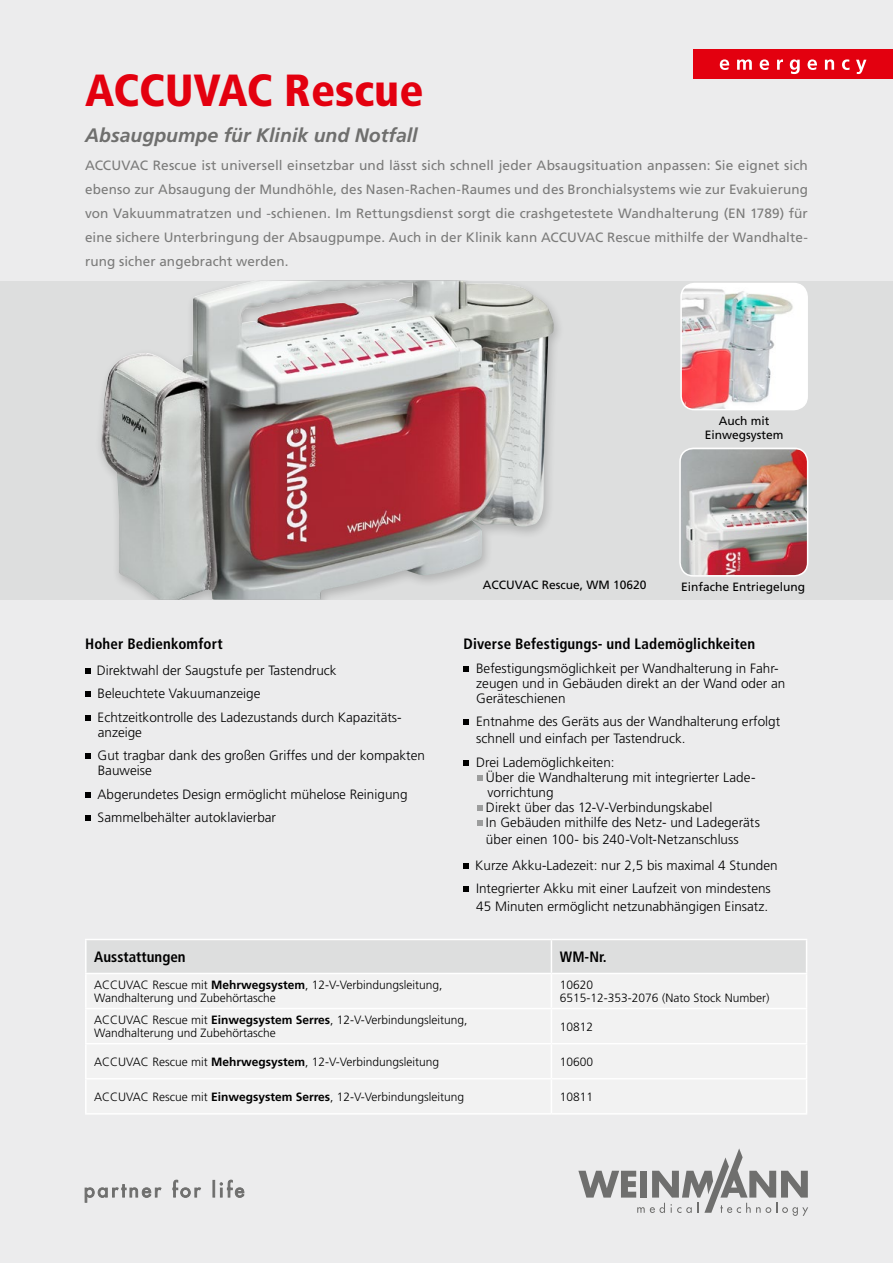
<style>
.page{position:relative;width:893px;height:1263px;background:#ececed}
.page>*{position:absolute;margin:0;border:0;box-sizing:border-box;transform-origin:0 0}
.t1{font:900 condensed 45px "Frutiger LT";color:#e3000f}
.t2{font:italic 700 19.5px "Frutiger LT";color:#6f6f6e}
.t3{font:700 condensed 15px "Frutiger LT";letter-spacing:.01em;color:#000}
.t4{font:300 13.5px/15px "Frutiger LT";color:#000}
.t5{font:13.5px/24px "Frutiger LT";letter-spacing:.005em;color:#7b7b7a;text-align:justify}
.t6{font:300 12px/13.5px "Frutiger LT";color:#000}
.t7{font:12px/14.4px "Frutiger LT";color:#000;text-align:center}
.s1{font-weight:700}
</style>
<div class="page">
<svg style="left:578px;top:1148px;width:230px;height:68px"></svg>
<svg style="left:85px;top:1180px;width:159px;height:22px"></svg>
<div style="left:0;top:281px;width:893px;height:319px;background:#dddede"></div>
<img style="left:101px;top:281px;width:453px;height:319px">
<img style="left:683px;top:285px;width:123px;height:125px">
<div style="left:680px;top:283px;width:128px;height:127px;border:2px solid #fff;border-radius:14px"></div>
<img style="left:682px;top:449px;width:126px;height:125px">
<div style="left:679px;top:448px;width:129px;height:129px;border:2px solid #fff;border-radius:14px"></div>
<svg style="left:85px;top:668px;width:5px;height:5px"></svg>
<svg style="left:85px;top:692px;width:5px;height:5px"></svg>
<svg style="left:85px;top:715px;width:5px;height:5px"></svg>
<svg style="left:85px;top:754px;width:5px;height:5px"></svg>
<svg style="left:85px;top:792px;width:5px;height:5px"></svg>
<svg style="left:85px;top:816px;width:5px;height:5px"></svg>
<svg style="left:463px;top:666px;width:6px;height:5px"></svg>
<svg style="left:463px;top:719px;width:6px;height:6px"></svg>
<svg style="left:463px;top:760px;width:6px;height:5px"></svg>
<svg style="left:477px;top:776px;width:5px;height:5px"></svg>
<svg style="left:477px;top:806px;width:5px;height:5px"></svg>
<svg style="left:477px;top:821px;width:5px;height:5px"></svg>
<svg style="left:463px;top:863px;width:6px;height:5px"></svg>
<svg style="left:463px;top:887px;width:6px;height:5px"></svg>
<div style="left:693px;top:49px;width:200px;height:30px;background:#e3000f"></div>
<svg style="left:720px;top:59px;width:9px;height:11px"></svg>
<svg style="left:737px;top:59px;width:15px;height:11px"></svg>
<svg style="left:760px;top:59px;width:9px;height:11px"></svg>
<svg style="left:777px;top:59px;width:6px;height:11px"></svg>
<svg style="left:790px;top:59px;width:10px;height:15px"></svg>
<svg style="left:807px;top:59px;width:10px;height:11px"></svg>
<svg style="left:825px;top:59px;width:9px;height:11px"></svg>
<svg style="left:842px;top:59px;width:8px;height:11px"></svg>
<svg style="left:856px;top:60px;width:10px;height:14px"></svg>
<div style="left:87px;top:941px;width:718px;height:31px;background:#dddede"></div>
<svg style="left:87px;top:974px;width:719px;height:106px"></svg>
<hr style="left:85px;top:939px;width:466px;height:1px;background:#fff">
<hr style="left:85px;top:940px;width:2px;height:33px;background:#fff">
<hr style="left:551px;top:939px;width:256px;height:1px;background:#fff">
<hr style="left:551px;top:940px;width:1px;height:33px;background:#fff">
<hr style="left:806px;top:940px;width:1px;height:33px;background:#fff">
<hr style="left:85px;top:973px;width:466px;height:1px;background:#fff">
<hr style="left:85px;top:974px;width:2px;height:34px;background:#fff">
<hr style="left:551px;top:973px;width:256px;height:1px;background:#fff">
<hr style="left:551px;top:974px;width:1px;height:34px;background:#fff">
<hr style="left:806px;top:974px;width:1px;height:34px;background:#fff">
<hr style="left:85px;top:1008px;width:466px;height:1px;background:#fff">
<hr style="left:85px;top:1009px;width:2px;height:34px;background:#fff">
<hr style="left:551px;top:1008px;width:256px;height:1px;background:#fff">
<hr style="left:551px;top:1009px;width:1px;height:34px;background:#fff">
<hr style="left:806px;top:1009px;width:1px;height:34px;background:#fff">
<hr style="left:85px;top:1043px;width:466px;height:1px;background:#fff">
<hr style="left:85px;top:1044px;width:2px;height:34px;background:#fff">
<hr style="left:551px;top:1043px;width:256px;height:1px;background:#fff">
<hr style="left:551px;top:1044px;width:1px;height:34px;background:#fff">
<hr style="left:806px;top:1044px;width:1px;height:34px;background:#fff">
<hr style="left:85px;top:1078px;width:466px;height:1px;background:#fff">
<hr style="left:85px;top:1079px;width:2px;height:34px;background:#fff">
<hr style="left:551px;top:1078px;width:256px;height:1px;background:#fff">
<hr style="left:551px;top:1079px;width:1px;height:34px;background:#fff">
<hr style="left:806px;top:1079px;width:1px;height:34px;background:#fff">
<hr style="left:85px;top:1113px;width:466px;height:1px;background:#fff">
<hr style="left:551px;top:1113px;width:256px;height:1px;background:#fff">
<h1 class="t1" style="left:85px;top:63px;width:340px">ACCUVAC Rescue</h1>
<h2 class="t2" style="left:85px;top:124px;width:334px">Absaugpumpe für Klinik und Notfall</h2>
<p class="t5" style="left:85px;top:154px;width:724px">ACCUVAC Rescue ist universell einsetzbar und lässt sich schnell jeder Absaugsituation anpassen: Sie eignet sich ebenso zur Absaugung der Mundhöhle, des Nasen-Rachen-Raumes und des Bronchialsystems wie zur Evakuierung von Vakuummatratzen und -schienen. Im Rettungsdienst sorgt die crashgetestete Wandhalterung (EN 1789) für eine sichere Unterbringung der Absaugpumpe. Auch in der Klinik kann ACCUVAC Rescue mithilfe der Wandhalte&shy;rung sicher angebracht werden.</p>
<p class="t7" style="left:705px;top:413px;width:80px">Auch mit<br>Einwegsystem</p>
<p class="t3" style="left:85px;top:635px;width:139px">Hoher Bedienkomfort</p>
<p class="t4" style="left:97px;top:659px;width:306px;line-height:23.5px">Direktwahl der Saugstufe per Tastendruck<br>Beleuchtete Vakuumanzeige<br>Echtzeitkontrolle des Ladezustands durch Kapazitäts-</p>
<p class="t4" style="left:98px;top:721px;width:329px;line-height:23.5px">anzeige<br>Gut tragbar dank des großen Griffes und der kompakten</p>
<p class="t4" style="left:98px;top:759px;width:311px;line-height:23.5px">Bauweise<br>Abgerundetes Design ermöglicht mühelose Reinigung<br>Sammelbehälter autoklavierbar</p>
<p class="t7" style="left:483px;top:578px;width:165px">ACCUVAC Rescue, WM 10620</p>
<p class="t7" style="left:681px;top:579px;width:126px">Einfache Entriegelung</p>
<p class="t3" style="left:463px;top:635px;width:293px">Diverse Befestigungs- und Lademöglichkeiten</p>
<p class="t4" style="left:476px;top:661px;width:311px">Befestigungsmöglichkeit per Wandhalterung in Fahr&shy;zeugen und in Gebäuden direkt an der Wand oder an<br>Geräteschienen</p>
<p class="t4" style="left:476px;top:713px;width:306px;line-height:17.2px">Entnahme des Geräts aus der Wandhalterung erfolgt schnell und einfach per Tastendruck.</p>
<p class="t4" style="left:486px;top:755px;width:275px;text-indent:-10px">Drei Lademöglichkeiten:<br>Über die Wandhalterung mit integrierter Lade&shy;vorrichtung<br>Direkt über das 12-V-Verbindungskabel<br>In Gebäuden mithilfe des Netz- und Ladegeräts</p>
<p class="t4" style="left:475px;top:827px;width:304px;line-height:25.8px;text-indent:11px">über einen 100- bis 240-Volt-Netzanschluss<br>Kurze Akku-Ladezeit: nur 2,5 bis maximal 4 Stunden</p>
<p class="t4" style="left:476px;top:880px;width:296px;line-height:17.2px">Integrierter Akku mit einer Laufzeit von mindestens<br>45 Minuten ermöglicht netzunabhängigen Einsatz.</p>
<p class="t3" style="left:94px;top:948px;width:93px">Ausstattungen</p>
<p class="t3" style="left:560px;top:948px;width:48px">WM-Nr.</p>
<p class="t6" style="left:94px;top:978px;width:350px">ACCUVAC Rescue mit <span class="s1">Mehrwegsystem</span>, 12-V-Verbindungsleitung,<br>Wandhalterung und Zubehörtasche</p>
<p class="t6" style="left:560px;top:978px;width:211px">10620<br>6515-12-353-2076 (Nato Stock Number)</p>
<p class="t6" style="left:94px;top:1013px;width:375px">ACCUVAC Rescue mit <span class="s1">Einwegsystem Serres</span>, 12-V-Verbindungsleitung,<br>Wandhalterung und Zubehörtasche</p>
<p class="t6" style="left:560px;top:1020px;width:35px">10812</p>
<p class="t6" style="left:94px;top:1055px;width:346px">ACCUVAC Rescue mit <span class="s1">Mehrwegsystem</span>, 12-V-Verbindungsleitung</p>
<p class="t6" style="left:560px;top:1055px;width:35px">10600</p>
<p class="t6" style="left:94px;top:1090px;width:371px">ACCUVAC Rescue mit <span class="s1">Einwegsystem Serres</span>, 12-V-Verbindungsleitung</p>
<p class="t6" style="left:560px;top:1090px;width:35px">10811</p>
</div>
